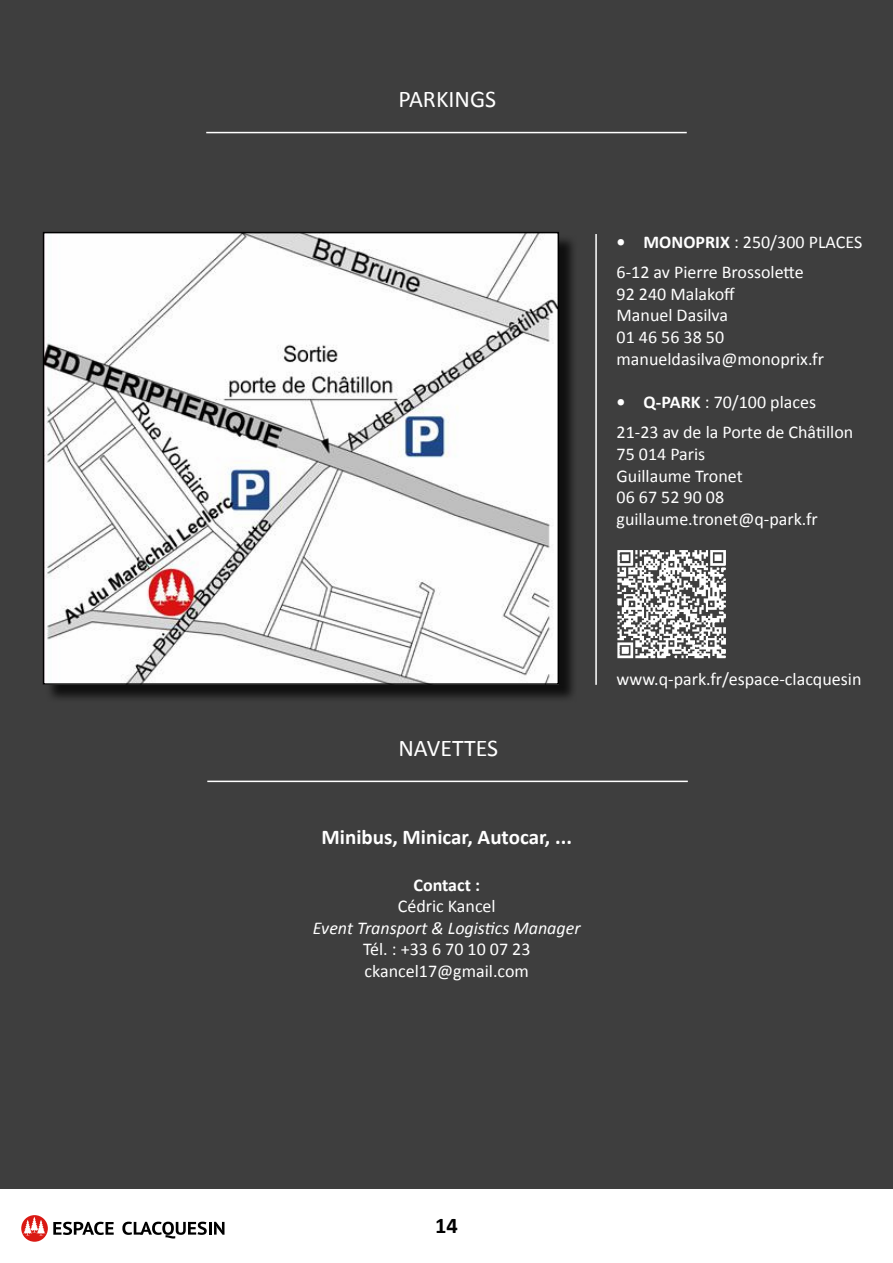
<style>
.page{position:relative;width:893px;height:1263px;background:#3e3e3e}
.page>*{position:absolute;margin:0;border:0;box-sizing:border-box;transform-origin:0 0}
.t1{font:24px "Calibri";color:#fff}
.t2{font:700 22.5px "Calibri";color:#000}
.t3{font:700 21px "Calibri";color:#fff}
.t4{font:18px/21.6px "Calibri";color:#fff}
.t5{font:italic 18px "Calibri";color:#fff}
.t6{font:700 18px "Calibri";color:#fff}
.s1{font-weight:700}
</style>
<div class="page">
<div style="left:0;top:1189px;width:893px;height:74px;background:#fff"></div>
<svg style="left:21px;top:1215px;width:27px;height:27px"></svg>
<svg style="left:23px;top:1217px;width:23px;height:18px"></svg>
<svg style="left:53px;top:1222px;width:61px;height:13px"></svg>
<svg style="left:122px;top:1222px;width:102px;height:16px"></svg>
<hr style="left:206px;top:132px;width:481px;height:1px;background:#fff">
<hr style="left:207px;top:781px;width:481px;height:1px;background:#fff">
<div style="left:45px;top:234px;width:533px;height:469px;background:#000;opacity:.75"></div>
<img style="left:46px;top:235px;width:510px;height:447px">
<div style="left:43px;top:232px;width:516px;height:453px;border:2px solid #000"></div>
<hr style="left:595px;top:234px;width:2px;height:451px;background:#fff">
<img style="left:617px;top:550px;width:109px;height:109px">
<h1 class="t1" style="left:398px;top:83px;width:99px">PARKINGS</h1>
<p class="t4" style="left:617px;top:226px;width:247px;line-height:30.6px"><span class="s1">• MONOPRIX</span> : 250/300 PLACES<br>6-12 av Pierre Brossolette</p>
<p class="t4" style="left:617px;top:282px;width:209px">92 240 Malakoff<br>Manuel Dasilva<br>01 46 56 38 50 manueldasilva@monoprix.fr</p>
<p class="t4" style="left:617px;top:386px;width:238px;line-height:30.6px"><span class="s1">• Q-PARK</span> : 70/100 places<br>21-23 av de la Porte de Châtillon</p>
<p class="t4" style="left:617px;top:443px;width:203px">75 014 Paris<br>Guillaume Tronet<br>06 67 52 90 08 guillaume.tronet@q-park.fr</p>
<h1 class="t1" style="left:398px;top:731px;width:101px">NAVETTES</h1>
<p class="t3" style="left:322px;top:822px;width:252px">Minibus, Minicar, Autocar, ...</p>
<p class="t6" style="left:414px;top:872px;width:68px">Contact :</p>
<p class="t4" style="left:398px;top:895px;width:99px">Cédric Kancel</p>
<p class="t5" style="left:313px;top:915px;width:269px">Event Transport &amp; Logistics Manager</p>
<p class="t4" style="left:363px;top:938px;width:169px">Tél. : +33 6 70 10 07 23 ckancel17@gmail.com</p>
<p class="t4" style="left:617px;top:668px;width:246px">www.q-park.fr/espace-clacquesin</p>
<p class="t2" style="left:435px;top:1209px;width:24px">14</p>
</div>
